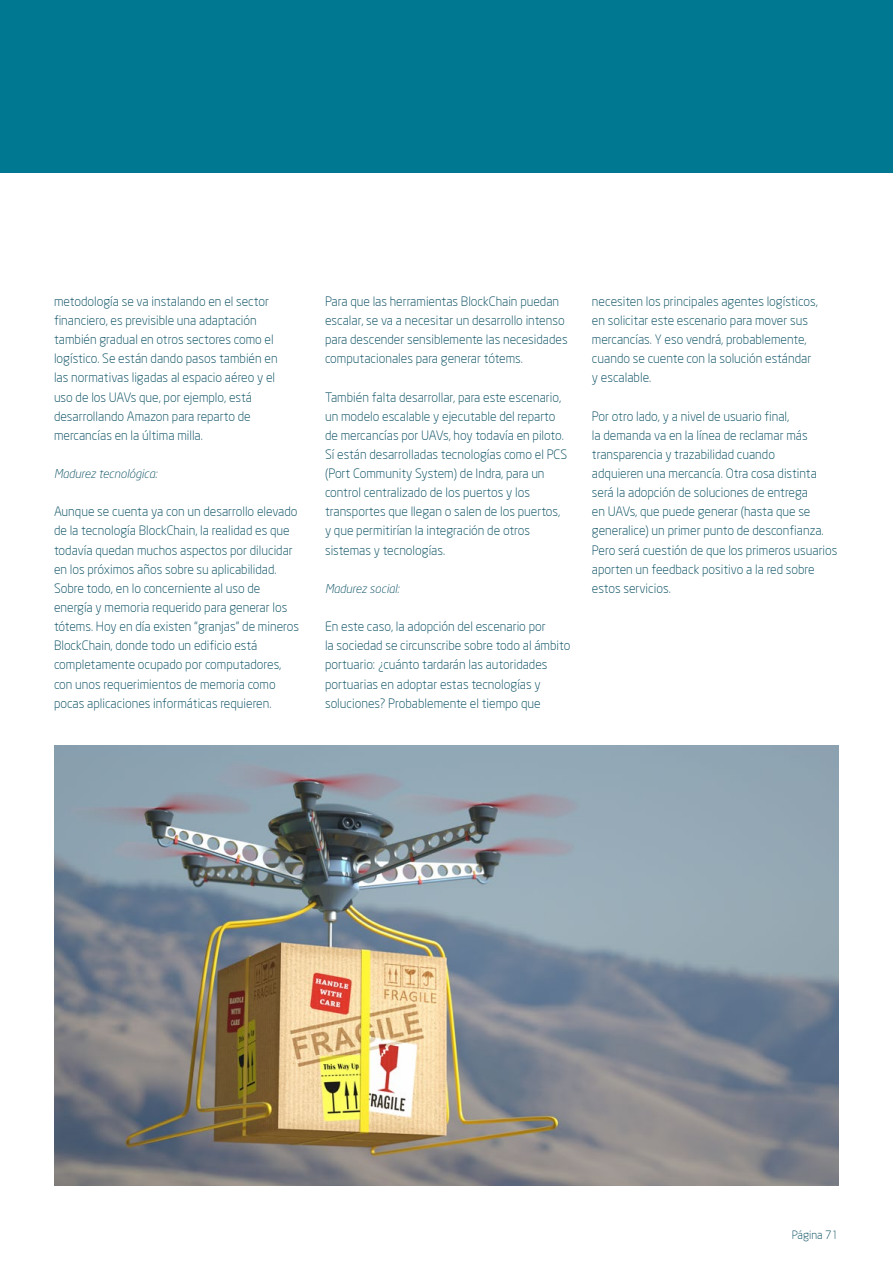
<style>
.page{position:relative;width:893px;height:1263px;background:#fff}
.page>*{position:absolute;margin:0;border:0;box-sizing:border-box;transform-origin:0 0}
.t1{font:300 12.75px/19.2px "Neo Sans";color:#00495d}
.t2{font:italic 300 12px "Neo Sans Std";color:#00495d}
.t3{font:300 11.25px "Neo Sans";color:#00495d}
</style>
<div class="page">
<img style="left:54px;top:746px;width:785px;height:440px">
<div style="left:0;top:0;width:893px;height:173px;background:#007892"></div>
<p class="t1" style="left:54px;top:292px;width:225px">metodología se va instalando en el sector financiero, es previsible una adaptación también gradual en otros sectores como el logístico. Se están dando pasos también en las normativas ligadas al espacio aéreo y el uso de los UAVs que, por ejemplo, está desarrollando Amazon para reparto de mercancías en la última milla.</p>
<p class="t2" style="left:54px;top:467px;width:105px">Madurez tecnológica:</p>
<p class="t1" style="left:54px;top:502px;width:247px">Aunque se cuenta ya con un desarrollo elevado de la tecnología BlockChain, la realidad es que todavía quedan muchos aspectos por dilucidar en los próximos años sobre su aplicabilidad.<br>Sobre todo, en lo concerniente al uso de energía y memoria requerido para generar los tótems. Hoy en día existen “granjas” de mineros BlockChain, donde todo un edificio está completamente ocupado por computadores, con unos requerimientos de memoria como pocas aplicaciones informáticas requieren.</p>
<p class="t1" style="left:325px;top:292px;width:244px">Para que las herramientas BlockChain puedan escalar, se va a necesitar un desarrollo intenso para descender sensiblemente las necesidades computacionales para generar tótems.</p>
<p class="t1" style="left:325px;top:387px;width:244px">También falta desarrollar, para este escenario, un modelo escalable y ejecutable del reparto de mercancías por UAVs, hoy todavía en piloto.<br>Sí están desarrolladas tecnologías como el PCS (Port Community System) de Indra, para un control centralizado de los puertos y los transportes que llegan o salen de los puertos, y que permitirían la integración de otros sistemas y tecnologías.</p>
<p class="t2" style="left:325px;top:581px;width:76px">Madurez social:</p>
<p class="t1" style="left:325px;top:617px;width:247px">En este caso, la adopción del escenario por<br>la sociedad se circunscribe sobre todo al ámbito portuario: ¿cuánto tardarán las autoridades portuarias en adoptar estas tecnologías y soluciones? Probablemente el tiempo que</p>
<p class="t1" style="left:592px;top:292px;width:227px">necesiten los principales agentes logísticos, en solicitar este escenario para mover sus mercancías. Y eso vendrá, probablemente, cuando se cuente con la solución estándar y escalable.</p>
<p class="t1" style="left:592px;top:406px;width:247px">Por otro lado, y a nivel de usuario final,<br>la demanda va en la línea de reclamar más transparencia y trazabilidad cuando<br>adquieren una mercancía. Otra cosa distinta será la adopción de soluciones de entrega<br>en UAVs, que puede generar (hasta que se generalice) un primer punto de desconfianza.<br>Pero será cuestión de que los primeros usuarios aporten un feedback positivo a la red sobre estos servicios.</p>
<p class="t3" style="left:792px;top:1228px;width:48px">Página 71</p>
</div>
